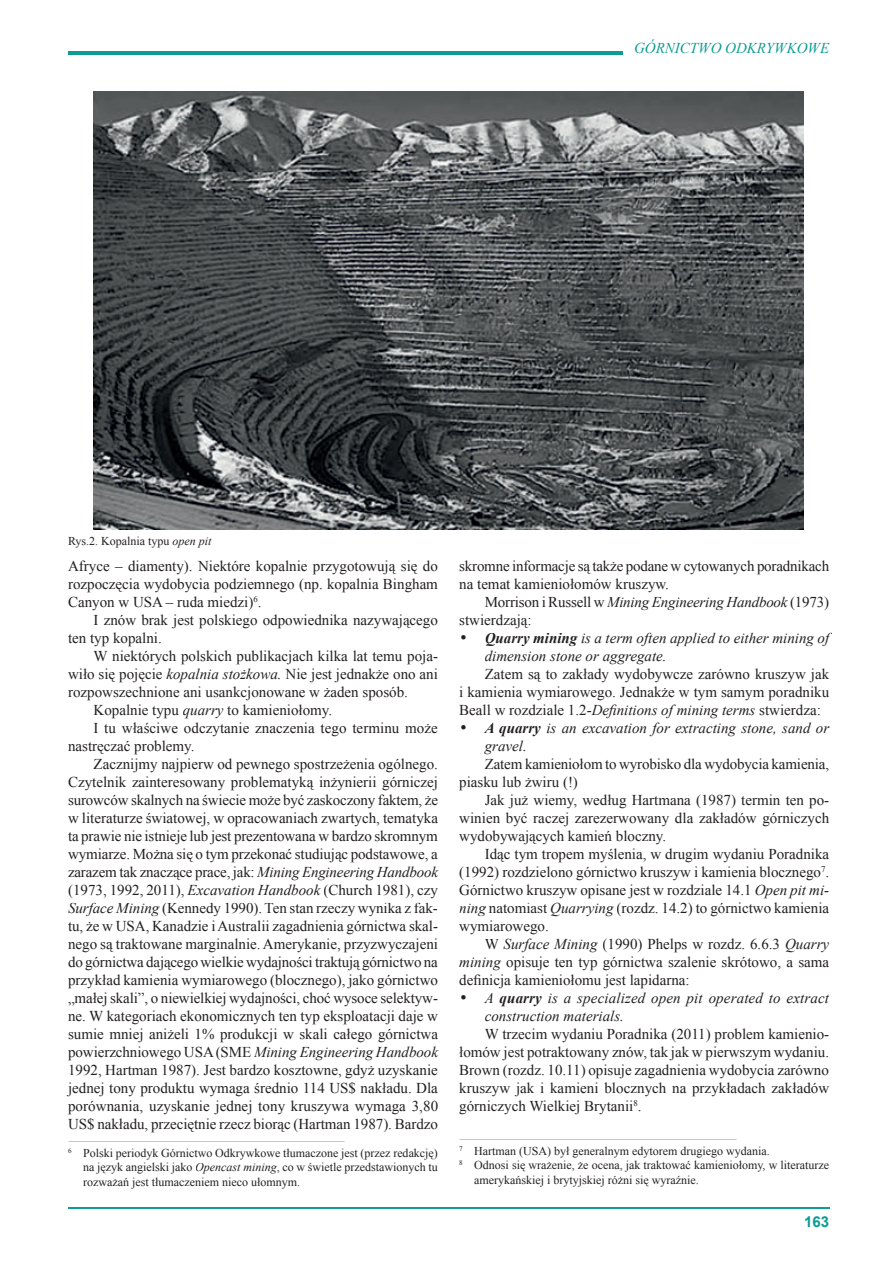
<style>
.page{position:relative;width:893px;height:1263px;background:#fff}
.page>*{position:absolute;margin:0;border:0;box-sizing:border-box;transform-origin:0 0}
.t1{font:15px/18px "Times New Roman";color:#231f20;text-align:justify}
.t2{font:italic 15px/18px "Times New Roman";color:#231f20}
.t3{font:italic 15px "Times New Roman";color:#0b9c94}
.t4{font:700 15px "Arial";color:#0b9c94}
.t5{font:12px/14.4px "Times New Roman";color:#231f20;text-align:justify}
.s1{font-style:italic}
.s2{font-style:normal}
.s3{font-weight:700}
</style>
<div class="page">
<hr style="left:68px;top:1208px;width:761px;height:1px;background:#0b9c94">
<hr style="left:68px;top:51px;width:555px;height:3px;background:#0b9c94">
<svg style="left:68px;top:1141px;width:277px;height:1px"></svg>
<svg style="left:459px;top:1139px;width:277px;height:1px"></svg>
<img style="left:94px;top:91px;width:710px;height:439px">
<p class="t3" style="left:634px;top:37px;width:197px">GÓRNICTWO ODKRYWKOWE</p>
<p class="t5" style="left:68px;top:534px;width:145px">Rys.2. Kopalnia typu <span class="s1">open pit</span></p>
<p class="t1" style="left:68px;top:557px;width:371px">Afryce – diamenty). Niektóre kopalnie przygotowują się do rozpoczęcia wydobycia podziemnego (np. kopalnia Bingham Canyon w USA – ruda miedzi)<sup>6</sup>.</p>
<p class="t1" style="left:68px;top:611px;width:371px;text-indent:26px">I znów brak jest polskiego odpowiednika nazywającego ten typ kopalni.</p>
<p class="t1" style="left:94px;top:647px;width:346px">W niektórych polskich publikacjach kilka lat temu poja-</p>
<p class="t1" style="left:68px;top:665px;width:371px">wiło się pojęcie <span class="s1">kopalnia stożkowa.</span> Nie jest jednakże ono ani</p>
<p class="t1" style="left:68px;top:683px;width:341px">rozpowszechnione ani usankcjonowane w żaden sposób.</p>
<p class="t1" style="left:94px;top:701px;width:240px">Kopalnie typu <span class="s1">quarry</span> to kamieniołomy.</p>
<p class="t1" style="left:94px;top:719px;width:346px">I tu właściwe odczytanie znaczenia tego terminu może</p>
<p class="t1" style="left:68px;top:737px;width:128px">nastręczać problemy.</p>
<p class="t1" style="left:94px;top:755px;width:346px">Zacznijmy najpierw od pewnego spostrzeżenia ogólnego.</p>
<p class="t1" style="left:68px;top:773px;width:371px">Czytelnik zainteresowany problematyką inżynierii górniczej</p>
<p class="t1" style="left:68px;top:791px;width:371px">surowców skalnych na świecie może być zaskoczony faktem, że</p>
<p class="t1" style="left:68px;top:809px;width:371px">w literaturze światowej, w opracowaniach zwartych, tematyka</p>
<p class="t1" style="left:68px;top:827px;width:371px">ta prawie nie istnieje lub jest prezentowana w bardzo skromnym</p>
<p class="t1" style="left:68px;top:845px;width:371px">wymiarze. Można się o tym przekonać studiując podstawowe, a</p>
<p class="t1" style="left:68px;top:863px;width:372px">zarazem tak znaczące prace, jak: <span class="s1">Mining Engineering Handbook</span></p>
<p class="t1" style="left:68px;top:881px;width:371px">(1973, 1992, 2011), <span class="s1">Excavation Handbook</span> (Church 1981), czy</p>
<p class="t1" style="left:68px;top:899px;width:371px"><span class="s1">Surface Mining</span> (Kennedy 1990). Ten stan rzeczy wynika z fak-</p>
<p class="t1" style="left:68px;top:917px;width:372px">tu, że w USA, Kanadzie i Australii zagadnienia górnictwa skal-</p>
<p class="t1" style="left:68px;top:935px;width:371px">nego są traktowane marginalnie. Amerykanie, przyzwyczajeni</p>
<p class="t1" style="left:68px;top:953px;width:371px">do górnictwa dającego wielkie wydajności traktują górnictwo na</p>
<p class="t1" style="left:68px;top:971px;width:371px">przykład kamienia wymiarowego (blocznego), jako górnictwo</p>
<p class="t1" style="left:68px;top:989px;width:371px">„małej skali”, o niewielkiej wydajności, choć wysoce selektyw-</p>
<p class="t1" style="left:68px;top:1007px;width:371px">ne. W kategoriach ekonomicznych ten typ eksploatacji daje w</p>
<p class="t1" style="left:68px;top:1025px;width:371px">sumie mniej aniżeli 1% produkcji w skali całego górnictwa</p>
<p class="t2" style="left:68px;top:1043px;width:371px"><span class="s2">powierzchniowego USA (SME</span> Mining Engineering Handbook</p>
<p class="t1" style="left:68px;top:1061px;width:371px">1992, Hartman 1987). Jest bardzo kosztowne, gdyż uzyskanie</p>
<p class="t1" style="left:68px;top:1079px;width:371px">jednej tony produktu wymaga średnio 114 US$ nakładu. Dla</p>
<p class="t1" style="left:68px;top:1097px;width:372px">porównania, uzyskanie jednej tony kruszywa wymaga 3,80</p>
<p class="t1" style="left:68px;top:1115px;width:371px">US$ nakładu, przeciętnie rzecz biorąc (Hartman 1987). Bardzo</p>
<p class="t5" style="left:83px;top:1145px;width:356px;text-indent:-15px"><sup>6</sup> Polski periodyk Górnictwo Odkrywkowe tłumaczone jest (przez redakcję) na język angielski jako <span class="s1">Opencast mining</span>, co w świetle przedstawionych tu rozważań jest tłumaczeniem nieco ułomnym.</p>
<p class="t1" style="left:459px;top:557px;width:371px">skromne informacje są także podane w cytowanych poradnikach na temat kamieniołomów kruszyw.</p>
<p class="t1" style="left:459px;top:593px;width:371px;text-indent:26px">Morrison i Russell w <span class="s1">Mining Engineering Handbook</span> (1973) stwierdzają:</p>
<p class="t2" style="left:485px;top:629px;width:346px;text-indent:-26px">• <span class="s3">Quarry mining</span> is a term often applied to either mining of dimension stone or aggregate.</p>
<p class="t1" style="left:459px;top:665px;width:371px;text-indent:26px">Zatem są to zakłady wydobywcze zarówno kruszyw jak i kamienia wymiarowego. Jednakże w tym samym poradniku Beall w rozdziale 1.2-<span class="s1">Definitions of mining terms</span> stwierdza:</p>
<p class="t2" style="left:485px;top:719px;width:346px;text-indent:-26px">• <span class="s3">A quarry</span> is an excavation for extracting stone, sand or gravel.</p>
<p class="t1" style="left:459px;top:755px;width:371px;text-indent:26px">Zatem kamieniołom to wyrobisko dla wydobycia kamienia, piasku lub żwiru (!)</p>
<p class="t1" style="left:459px;top:791px;width:371px;text-indent:26px">Jak już wiemy, według Hartmana (1987) termin ten po&shy;winien być raczej zarezerwowany dla zakładów górniczych wydobywających kamień bloczny.</p>
<p class="t1" style="left:459px;top:845px;width:371px;text-indent:26px">Idąc tym tropem myślenia, w drugim wydaniu Poradnika (1992) rozdzielono górnictwo kruszyw i kamienia blocznego<sup>7</sup>.<br>Górnictwo kruszyw opisane jest w rozdziale 14.1 <span class="s1">Open pit mi&shy;ning</span> natomiast <span class="s1">Quarrying</span> (rozdz. 14.2) to górnictwo kamienia wymiarowego.</p>
<p class="t1" style="left:459px;top:935px;width:371px;text-indent:26px">W <span class="s1">Surface Mining</span> (1990) Phelps w rozdz. 6.6.3 <span class="s1">Quarry mining</span> opisuje ten typ górnictwa szalenie skrótowo, a sama definicja kamieniołomu jest lapidarna:</p>
<p class="t2" style="left:485px;top:989px;width:346px;text-indent:-26px">• A <span class="s3">quarry</span> is a specialized open pit operated to extract construction materials.</p>
<p class="t1" style="left:459px;top:1025px;width:372px;text-indent:26px">W trzecim wydaniu Poradnika (2011) problem kamienio&shy;łomów jest potraktowany znów, tak jak w pierwszym wydaniu.<br>Brown (rozdz. 10.11) opisuje zagadnienia wydobycia zarówno kruszyw jak i kamieni blocznych na przykładach zakładów górniczych Wielkiej Brytanii<sup>8</sup>.</p>
<p class="t5" style="left:459px;top:1143px;width:312px"><sup>7</sup> Hartman (USA) był generalnym edytorem drugiego wydania.</p>
<p class="t5" style="left:459px;top:1158px;width:371px"><sup>8</sup> Odnosi się wrażenie, że ocena, jak traktować kamieniołomy, w literaturze</p>
<p class="t5" style="left:474px;top:1172px;width:226px">amerykańskiej i brytyjskiej różni się wyraźnie.</p>
<p class="t4" style="left:804px;top:1212px;width:27px">163</p>
</div>
